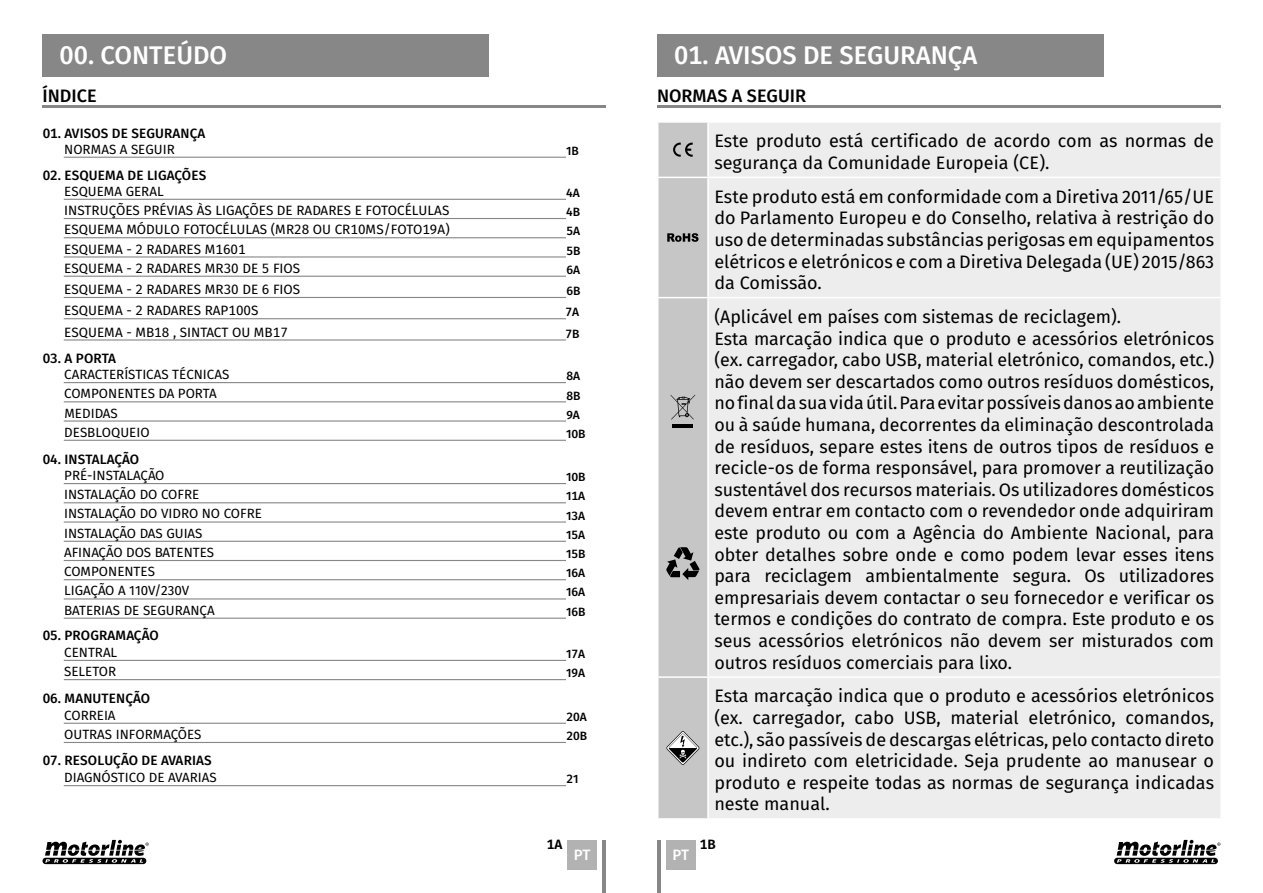
<style>
.page{position:relative;width:1263px;height:893px;background:#fff}
.page>*{position:absolute;margin:0;border:0;box-sizing:border-box;transform-origin:0 0}
.t1{font:500 25.5px "Fira Sans";color:#fff}
.t2{font:18px/21.6px "Fira Sans";color:#000}
.t3{font:500 18px "Fira Sans";color:#000}
.t4{font:500 15px "Fira Sans";color:#fff}
.t5{font:13.5px/21.3px "Fira Sans";color:#000}
.t6{font:500 13.5px "Fira Sans";letter-spacing:.01em;color:#000}
.t7{font:600 13.5px "Fira Sans";color:#000}
.t8{font:13.35px/19.2px "Fira Sans";color:#000}
.t9{font:500 12px/19.2px "Fira Sans";color:#000;text-align:justify}
</style>
<div class="page">
<div style="left:657px;top:34px;width:446px;height:43px;background:#878787"></div>
<div style="left:43px;top:34px;width:446px;height:43px;background:#878787"></div>
<hr style="left:43px;top:105px;width:563px;height:3px;background:#878787">
<hr style="left:657px;top:105px;width:563px;height:3px;background:#878787">
<div style="left:666px;top:840px;width:30px;height:29px;background:#b3b2b2"></div>
<div style="left:567px;top:840px;width:30px;height:29px;background:#b3b2b2"></div>
<hr style="left:603px;top:840px;width:3px;height:53px;background:#878787">
<hr style="left:657px;top:840px;width:3px;height:53px;background:#878787">
<hr style="left:64px;top:157px;width:502px;height:1px;background:#878787">
<hr style="left:64px;top:199px;width:502px;height:1px;background:#878787">
<hr style="left:64px;top:382px;width:502px;height:1px;background:#878787">
<hr style="left:64px;top:420px;width:502px;height:2px;background:#878787">
<hr style="left:64px;top:723px;width:502px;height:1px;background:#878787">
<hr style="left:64px;top:660px;width:502px;height:1px;background:#878787">
<hr style="left:64px;top:785px;width:502px;height:1px;background:#878787">
<hr style="left:64px;top:742px;width:502px;height:1px;background:#878787">
<hr style="left:64px;top:679px;width:502px;height:1px;background:#878787">
<hr style="left:64px;top:483px;width:502px;height:1px;background:#878787">
<hr style="left:64px;top:256px;width:502px;height:2px;background:#878787">
<hr style="left:64px;top:218px;width:502px;height:1px;background:#878787">
<hr style="left:64px;top:401px;width:502px;height:1px;background:#878787">
<hr style="left:64px;top:440px;width:502px;height:1px;background:#878787">
<hr style="left:64px;top:502px;width:502px;height:1px;background:#878787">
<hr style="left:64px;top:521px;width:502px;height:2px;background:#878787">
<hr style="left:64px;top:541px;width:502px;height:1px;background:#878787">
<hr style="left:64px;top:560px;width:502px;height:1px;background:#878787">
<hr style="left:64px;top:579px;width:502px;height:1px;background:#878787">
<hr style="left:64px;top:598px;width:502px;height:1px;background:#878787">
<hr style="left:64px;top:618px;width:502px;height:1px;background:#878787">
<hr style="left:64px;top:276px;width:502px;height:1px;background:#878787">
<hr style="left:64px;top:237px;width:502px;height:1px;background:#878787">
<hr style="left:64px;top:297px;width:502px;height:1px;background:#878787">
<hr style="left:64px;top:318px;width:502px;height:1px;background:#878787">
<hr style="left:64px;top:339px;width:502px;height:2px;background:#878787">
<svg style="left:1114px;top:840px;width:106px;height:24px"></svg>
<svg style="left:43px;top:840px;width:106px;height:24px"></svg>
<div style="left:709px;top:123px;width:511px;height:174px;background:#ededed"></div>
<div style="left:709px;top:298px;width:511px;height:520px;background:#ededed"></div>
<hr style="left:708px;top:177px;width:512px;height:1px;background:#fff">
<hr style="left:708px;top:676px;width:512px;height:2px;background:#fff">
<svg style="left:658px;top:122px;width:50px;height:697px;background:#c1c1c1"></svg>
<h1 class="t1" style="left:60px;top:35px;width:169px">00. CONTEÚDO</h1>
<h1 class="t1" style="left:674px;top:35px;width:305px">01. AVISOS DE SEGURANÇA</h1>
<p class="t3" style="left:43px;top:81px;width:56px">ÍNDICE</p>
<p class="t3" style="left:657px;top:81px;width:151px">NORMAS A SEGUIR</p>
<p class="t6" style="left:43px;top:122px;width:164px">01. AVISOS DE SEGURANÇA</p>
<p class="t6" style="left:43px;top:164px;width:165px">02. ESQUEMA DE LIGAÇÕES</p>
<p class="t8" style="left:64px;top:139px;width:112px">NORMAS A SEGUIR</p>
<p class="t8" style="left:64px;top:181px;width:101px">ESQUEMA GERAL</p>
<p class="t5" style="left:64px;top:199px;width:387px">INSTRUÇÕES PRÉVIAS ÀS LIGAÇÕES DE RADARES E FOTOCÉLULAS</p>
<p class="t5" style="left:64px;top:219px;width:387px">ESQUEMA MÓDULO FOTOCÉLULAS (MR28 OU CR10MS/FOTO19A)</p>
<p class="t5" style="left:64px;top:238px;width:183px">ESQUEMA - 2 RADARES M1601</p>
<p class="t5" style="left:64px;top:257px;width:237px">ESQUEMA - 2 RADARES MR30 DE 5 FIOS<br>ESQUEMA - 2 RADARES MR30 DE 6 FIOS<br>ESQUEMA - 2 RADARES RAP100S<br>ESQUEMA - MB18 , SINTACT OU MB17</p>
<p class="t6" style="left:43px;top:348px;width:75px">03. A PORTA</p>
<p class="t8" style="left:64px;top:364px;width:167px">CARACTERÍSTICAS TÉCNICAS</p>
<p class="t8" style="left:64px;top:403px;width:55px">MEDIDAS</p>
<p class="t8" style="left:64px;top:384px;width:154px">COMPONENTES DA PORTA</p>
<p class="t8" style="left:64px;top:422px;width:87px">DESBLOQUEIO</p>
<p class="t6" style="left:43px;top:448px;width:98px">04. INSTALAÇÃO</p>
<p class="t8" style="left:64px;top:465px;width:102px">PRÉ-INSTALAÇÃO</p>
<p class="t8" style="left:64px;top:485px;width:199px">INSTALAÇÃO DO COFRE<br>INSTALAÇÃO DO VIDRO NO COFRE<br>INSTALAÇÃO DAS GUIAS<br>AFINAÇÃO DOS BATENTES<br>COMPONENTES<br>LIGAÇÃO A 110V/230V<br>BATERIAS DE SEGURANÇA</p>
<p class="t6" style="left:43px;top:625px;width:117px">05. PROGRAMAÇÃO</p>
<p class="t8" style="left:64px;top:642px;width:55px">CENTRAL</p>
<p class="t8" style="left:64px;top:661px;width:54px">SELETOR</p>
<p class="t6" style="left:43px;top:687px;width:109px">06. MANUTENÇÃO</p>
<p class="t8" style="left:64px;top:705px;width:53px">CORREIA</p>
<p class="t8" style="left:64px;top:724px;width:139px">OUTRAS INFORMAÇÕES</p>
<p class="t6" style="left:43px;top:750px;width:170px">07. RESOLUÇÃO DE AVARIAS</p>
<p class="t8" style="left:64px;top:767px;width:154px">DIAGNÓSTICO DE AVARIAS</p>
<p class="t9" style="left:566px;top:141px;width:14px">1B</p>
<p class="t9" style="left:566px;top:183px;width:15px">4A</p>
<p class="t9" style="left:566px;top:202px;width:16px">4B</p>
<p class="t9" style="left:566px;top:221px;width:15px">5A</p>
<p class="t9" style="left:566px;top:258px;width:16px;line-height:21.3px">6A 6B 7A 7B</p>
<p class="t9" style="left:566px;top:240px;width:16px">5B</p>
<p class="t9" style="left:566px;top:366px;width:15px">8A</p>
<p class="t9" style="left:566px;top:404px;width:15px">9A</p>
<p class="t9" style="left:566px;top:385px;width:16px">8B</p>
<p class="t9" style="left:566px;top:424px;width:21px">10B</p>
<p class="t9" style="left:566px;top:467px;width:21px">10B</p>
<p class="t9" style="left:566px;top:486px;width:21px">11A 13A 15A 15B 16A 16A 16B</p>
<p class="t9" style="left:566px;top:643px;width:21px">17A</p>
<p class="t9" style="left:566px;top:663px;width:21px">19A</p>
<p class="t9" style="left:566px;top:706px;width:22px">20A</p>
<p class="t9" style="left:566px;top:725px;width:22px">20B</p>
<p class="t9" style="left:566px;top:769px;width:14px">21</p>
<p class="t2" style="left:714px;top:130px;width:501px">Este produto está certificado de acordo com as normas de segurança da Comunidade Europeia (CE).</p>
<p class="t2" style="left:714px;top:185px;width:501px;text-align:justify">Este produto está em conformidade com a Diretiva 2011/65/UE do Parlamento Europeu e do Conselho, relativa à restrição do uso de determinadas substâncias perigosas em equipamentos elétricos e eletrónicos e com a Diretiva Delegada (UE) 2015/863 da Comissão.</p>
<p class="t2" style="left:714px;top:305px;width:501px">(Aplicável em países com sistemas de reciclagem).<br>Esta marcação indica que o produto e acessórios eletrónicos (ex. carregador, cabo USB, material eletrónico, comandos, etc.) não devem ser descartados como outros resíduos domésticos, no final da sua vida útil. Para evitar possíveis danos ao ambiente ou à saúde humana, decorrentes da eliminação descontrolada de resíduos, separe estes itens de outros tipos de resíduos e recicle-os de forma responsável, para promover a reutilização sustentável dos recursos materiais. Os utilizadores domésticos devem entrar em contacto com o revendedor onde adquiriram este produto ou com a Agência do Ambiente Nacional, para obter detalhes sobre onde e como podem levar esses itens para reciclagem ambientalmente segura. Os utilizadores empresariais devem contactar o seu fornecedor e verificar os termos e condições do contrato de compra. Este produto e os seus acessórios eletrónicos não devem ser misturados com outros resíduos comerciais para lixo.</p>
<p class="t2" style="left:714px;top:685px;width:501px;text-align:justify">Esta marcação indica que o produto e acessórios eletrónicos (ex. carregador, cabo USB, material eletrónico, comandos, etc.), são passíveis de descargas elétricas, pelo contacto direto ou indireto com eletricidade. Seja prudente ao manusear o produto e respeite todas as normas de segurança indicadas neste manual.</p>
<p class="t7" style="left:547px;top:833px;width:17px">1A</p>
<p class="t7" style="left:700px;top:833px;width:17px">1B</p>
<p class="t4" style="left:574px;top:842px;width:18px">PT</p>
<p class="t4" style="left:672px;top:842px;width:18px">PT</p>
</div>
